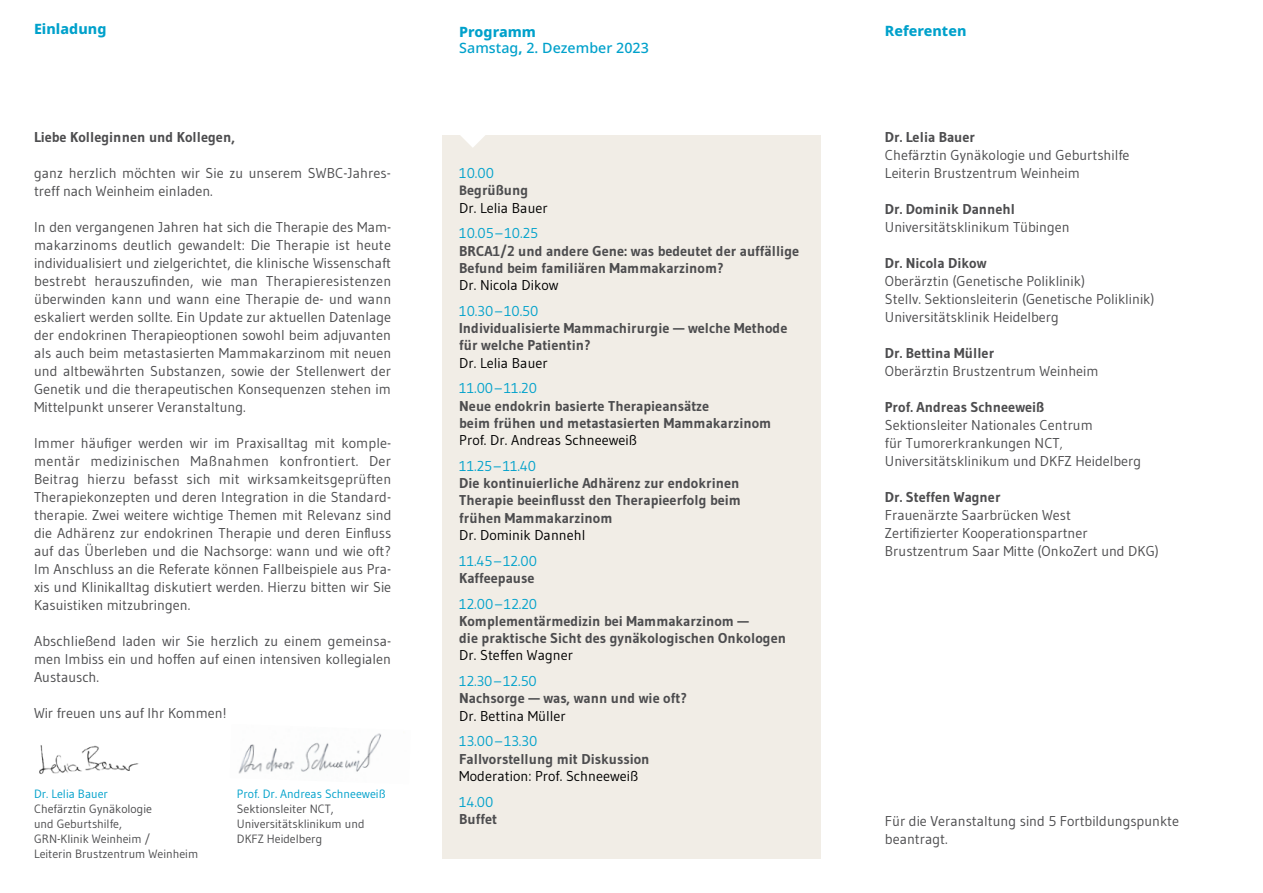
<style>
.page{position:relative;width:1263px;height:893px;background:#fff}
.page>*{position:absolute;margin:0;border:0;box-sizing:border-box;transform-origin:0 0}
.t1{font:14.25px/18px "Gudea";color:#4d4d4f}
.t2{font:700 14.25px/17.2px "Gudea";color:#4d4d4f}
.t3{font:14.25px/17.2px "Gudea";letter-spacing:.005em;color:#000}
.t4{font:14.25px "Gudea";color:#00a1cb}
.t5{font:500 14.25px/16.4px "Noto Sans";letter-spacing:.005em;color:#00a1cb}
.t6{font:800 14.25px "Noto Sans";letter-spacing:.005em;color:#00a1cb}
.t7{font:12px/15px "Gudea";color:#4d4d4f}
.t8{font:12px "Gudea";color:#00a1cb}
.s1{font-weight:800}
.s2{font-weight:700}
.s3{color:#00a1cb}
.s4{font-weight:700;font-size:13.5px;color:#4d4d4f}
.s5{font-weight:700;color:#4d4d4f}
.s6{font-size:12px}
</style>
<div class="page">
<div style="left:442px;top:135px;width:379px;height:724px;background:#f1ede6"></div>
<svg style="left:460px;top:135px;width:25px;height:13px"></svg>
<img style="left:39px;top:745px;width:100px;height:29px">
<img style="left:238px;top:733px;width:143px;height:41px">
<p class="t6" style="left:34px;top:21px;width:74px">Einladung</p>
<p class="t2" style="left:34px;top:128px;width:202px">Liebe Kolleginnen und Kollegen,</p>
<p class="t1" style="left:34px;top:164px;width:358px">ganz herzlich möchten wir Sie zu unserem SWBC-Jahres&shy;treff nach Weinheim einladen.</p>
<p class="t1" style="left:34px;top:218px;width:359px;text-align:justify">In den vergangenen Jahren hat sich die Therapie des Mam&shy;makarzinoms deutlich gewandelt: Die Therapie ist heute individualisiert und zielgerichtet, die klinische Wissenschaft bestrebt herauszufinden, wie man Therapieresistenzen überwinden kann und wann eine Therapie de- und wann eskaliert werden sollte. Ein Update zur aktuellen Datenlage der endokrinen Therapieoptionen sowohl beim adjuvanten als auch beim metastasierten Mammakarzinom mit neuen und altbewährten Substanzen, sowie der Stellenwert der Genetik und die therapeutischen Konsequenzen stehen im Mittelpunkt unserer Veranstaltung.</p>
<p class="t1" style="left:34px;top:434px;width:359px;text-align:justify">Immer häufiger werden wir im Praxisalltag mit komple&shy;mentär medizinischen Maßnahmen konfrontiert. Der Beitrag hierzu befasst sich mit wirksamkeitsgeprüften Therapiekonzepten und deren Integration in die Standard&shy;therapie. Zwei weitere wichtige Themen mit Relevanz sind die Adhärenz zur endokrinen Therapie und deren Einfluss auf das Überleben und die Nachsorge: wann und wie oft?<br>Im Anschluss an die Referate können Fallbeispiele aus Pra&shy;xis und Klinikalltag diskutiert werden. Hierzu bitten wir Sie Kasuistiken mitzubringen.</p>
<p class="t1" style="left:34px;top:632px;width:359px;text-align:justify">Abschließend laden wir Sie herzlich zu einem gemeinsa&shy;men Imbiss ein und hoffen auf einen intensiven kollegialen Austausch.</p>
<p class="t1" style="left:34px;top:704px;width:194px">Wir freuen uns auf Ihr Kommen!</p>
<p class="t8" style="left:34px;top:786px;width:76px">Dr. Lelia Bauer</p>
<p class="t7" style="left:34px;top:801px;width:166px">Chefärztin Gynäkologie<br>und Geburtshilfe,<br>GRN-Klinik Weinheim /<br>Leiterin Brustzentrum Weinheim</p>
<p class="t8" style="left:237px;top:786px;width:150px">Prof. Dr. Andreas Schneeweiß</p>
<p class="t7" style="left:237px;top:801px;width:129px">Sektionsleiter NCT,<br>Universitätsklinikum und<br>DKFZ Heidelberg</p>
<p class="t5" style="left:459px;top:24px;width:191px"><span class="s1">Programm<br></span>Samstag<span class="s2">,</span> 2. Dezember 2023</p>
<p class="t3" style="left:459px;top:164px;width:90px"><span class="s3">10.00<br></span><span class="s4">B</span><span class="s5">egrüßung<br></span>Dr. Lelia Bauer</p>
<p class="t4" style="left:459px;top:224px;width:80px">10.05–10.25</p>
<p class="t2" style="left:459px;top:242px;width:341px">BRCA1/2 und andere Gene: was bedeutet der auffällige<br>Befund beim familiären Mammakarzinom?</p>
<p class="t3" style="left:459px;top:276px;width:101px">Dr. Nicola Dikow</p>
<p class="t4" style="left:459px;top:302px;width:81px">10.30–10.50</p>
<p class="t2" style="left:459px;top:319px;width:330px">Individualisierte Mammachirurgie — welche Methode für welche Patientin?</p>
<p class="t3" style="left:459px;top:354px;width:90px">Dr. Lelia Bauer</p>
<p class="t4" style="left:459px;top:379px;width:79px">11.00–11.20</p>
<p class="t2" style="left:459px;top:397px;width:314px">Neue endokrin basierte Therapieansätze<br>beim frühen und metastasierten Mammakarzinom</p>
<p class="t3" style="left:459px;top:431px;width:179px">Prof. Dr. Andreas Schneeweiß</p>
<p class="t4" style="left:459px;top:457px;width:78px">11.25–11.40</p>
<p class="t2" style="left:459px;top:474px;width:283px;text-align:justify">Die kontinuierliche Adhärenz zur endokrinen Therapie beeinflusst den Therapieerfolg beim frühen Mammakarzinom</p>
<p class="t3" style="left:459px;top:526px;width:128px">Dr. Dominik Dannehl</p>
<p class="t4" style="left:459px;top:552px;width:79px">11.45–12.00</p>
<p class="t2" style="left:459px;top:569px;width:77px">Kaffeepause</p>
<p class="t4" style="left:459px;top:595px;width:79px">12.00–12.20</p>
<p class="t2" style="left:459px;top:612px;width:328px">Komplementärmedizin bei Mammakarzinom —<br>die praktische Sicht des gynäkologischen Onkologen</p>
<p class="t3" style="left:459px;top:647px;width:115px">Dr. Steffen Wagner</p>
<p class="t4" style="left:459px;top:672px;width:79px">12.30–12.50</p>
<p class="t2" style="left:459px;top:690px;width:229px">Nachsorge — was, wann und wie oft?</p>
<p class="t3" style="left:459px;top:707px;width:108px">Dr. Bettina Müller</p>
<p class="t4" style="left:459px;top:733px;width:80px">13.00–13.30</p>
<p class="t2" style="left:459px;top:750px;width:192px">Fallvorstellung mit Diskussion</p>
<p class="t3" style="left:459px;top:767px;width:180px">Moderation: Prof. Schneeweiß</p>
<p class="t4" style="left:459px;top:793px;width:36px">14.00</p>
<p class="t2" style="left:459px;top:810px;width:39px">Buffet</p>
<p class="t6" style="left:885px;top:23px;width:83px">Referenten</p>
<p class="t2" style="left:885px;top:128px;width:92px">Dr. Lelia Bauer</p>
<p class="t1" style="left:885px;top:146px;width:246px">Chefärztin Gynäkologie und Geburtshilfe<br>Leiterin Brustzentrum Weinheim</p>
<p class="t2" style="left:885px;top:200px;width:132px">Dr. Dominik Dannehl</p>
<p class="t1" style="left:885px;top:218px;width:186px">Universitätsklinikum Tübingen</p>
<p class="t2" style="left:885px;top:254px;width:103px">Dr. Nicola Dikow</p>
<p class="t1" style="left:885px;top:272px;width:271px">Oberärztin (Genetische Poliklinik)<br>Stellv. Sektionsleiterin (Genetische Poliklinik)<br>Universitätsklinik Heidelberg</p>
<p class="t2" style="left:885px;top:344px;width:111px">Dr. Bettina Müller</p>
<p class="t1" style="left:885px;top:362px;width:215px">Oberärztin Brustzentrum Weinheim</p>
<p class="t2" style="left:885px;top:398px;width:161px">Prof. Andreas Schneeweiß</p>
<p class="t1" style="left:885px;top:416px;width:258px">Sektionsleiter Nationales Centrum<br>für Tumorerkrankungen NCT<span class="s6">,<br></span>Universitätsklinikum und DKFZ Heidelberg</p>
<p class="t2" style="left:885px;top:488px;width:117px">Dr. Steffen Wagner</p>
<p class="t1" style="left:885px;top:506px;width:275px">Frauenärzte Saarbrücken West<br>Zertifizierter Kooperationspartner<br>Brustzentrum Saar Mitte (OnkoZert und DKG)</p>
<p class="t1" style="left:885px;top:812px;width:296px">Für die Veranstaltung sind 5 Fortbildungspunkte beantragt.</p>
</div>
